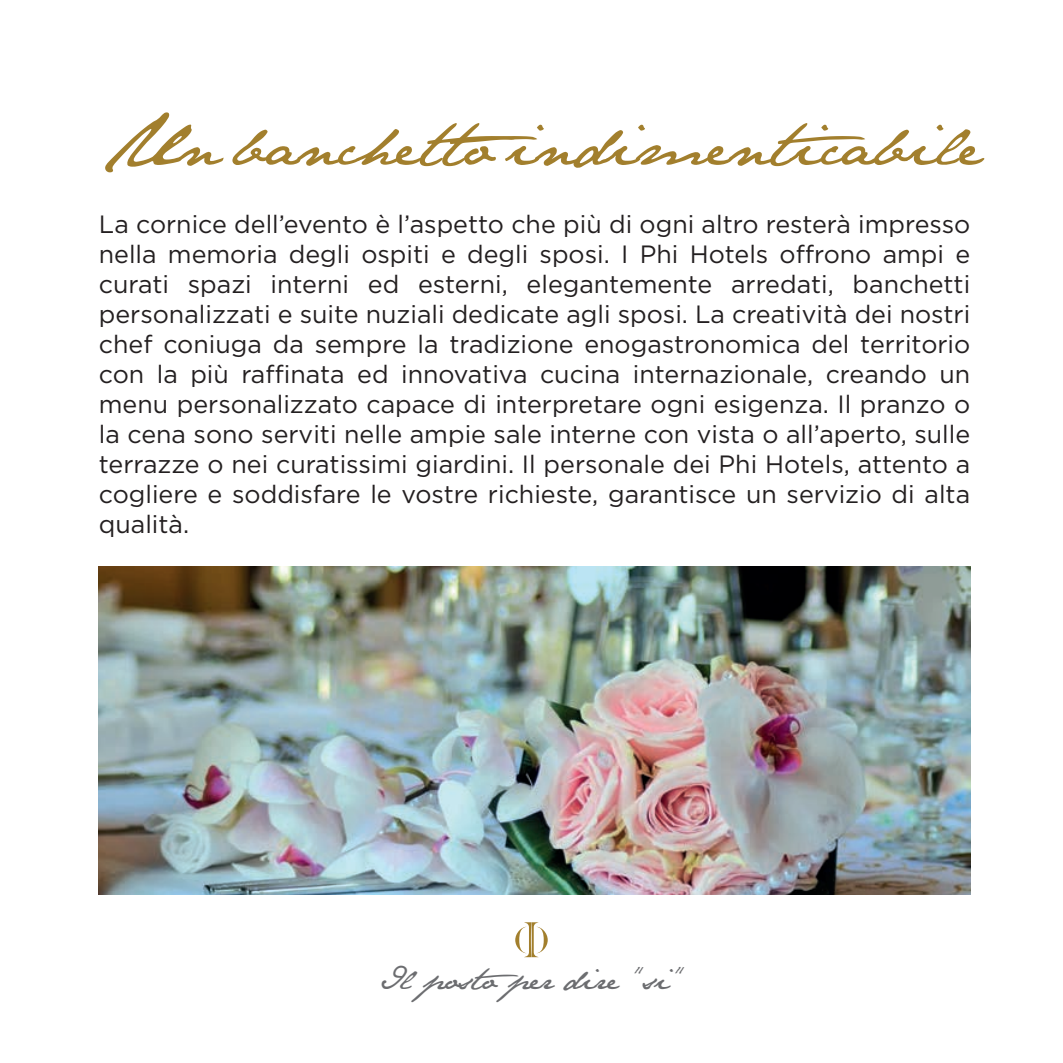
<style>
.page{position:relative;width:1063px;height:1063px;background:#fff}
.page>*{position:absolute;margin:0;border:0;box-sizing:border-box;transform-origin:0 0}
.t1{font:60px "Jane Austen";color:#a27f2d}
.t2{font:30px "Jane Austen";color:#6c6d70}
.t3{font:25px/30px "Gotham";color:#231f20;text-align:justify}
</style>
<div class="page">
<img style="left:99px;top:567px;width:871px;height:327px">
<svg style="left:515px;top:922px;width:33px;height:35px"></svg>
<h1 class="t1" style="left:99px;top:109px;width:885px">Un banchetto indimenticabile</h1>
<p class="t3" style="left:99px;top:208px;width:873px">La cornice dell’evento è l’aspetto che più di ogni altro resterà impresso nella memoria degli ospiti e degli sposi. I Phi Hotels offrono ampi e curati spazi interni ed esterni, elegantemente arredati, banchetti personalizzati e suite nuziali dedicate agli sposi. La creatività dei nostri chef coniuga da sempre la tradizione enogastronomica del territorio con la più raffinata ed innovativa cucina internazionale, creando un menu personalizzato capace di interpretare ogni esigenza. Il pranzo o la cena sono serviti nelle ampie sale interne con vista o all’aperto, sulle terrazze o nei curatissimi giardini. Il personale dei Phi Hotels, attento a cogliere e soddisfare le vostre richieste, garantisce un servizio di alta qualità.</p>
<p class="t2" style="left:379px;top:961px;width:307px">Il posto per dire “si”</p>
</div>
